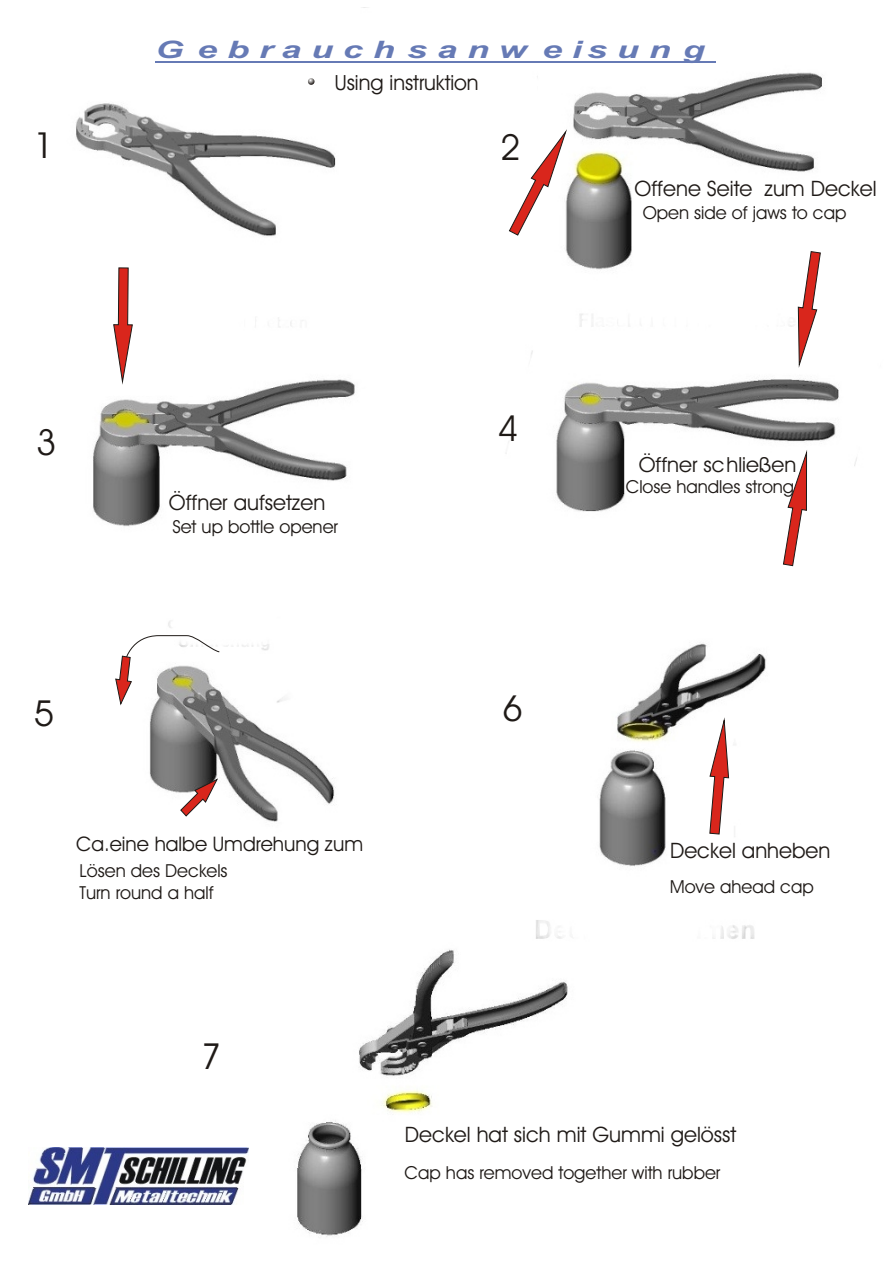
<style>
.page{position:relative;width:896px;height:1265px;background:#fff}
.page>*{position:absolute;margin:0;border:0;box-sizing:border-box;transform-origin:0 0}
.t1{font:36px "Avant Garde Bk BT";color:#1f1a17}
.t2{font:italic 700 24px "Arial";letter-spacing:.275em;color:#667ab5;scale:1.5 1}
.t3{font:21.3px "Avant Garde Bk BT";color:#1f1a17}
.t4{font:21px "Avant Garde Bk BT";color:#1f1a17}
.t5{font:20.85px "Avant Garde Bk BT";color:#1f1a17}
.t6{font:20.1px "Avant Garde Bk BT";color:#1f1a17}
.t7{font:18px/21.6px "Avant Garde Bk BT";color:#1f1a17}
</style>
<div class="page">
<img style="left:28px;top:61px;width:829px;height:1176px">
<hr style="left:155px;top:61px;width:560px;height:2px;background:#667ab5">
<svg style="left:113px;top:267px;width:20px;height:116px"></svg>
<svg style="left:509px;top:130px;width:57px;height:105px"></svg>
<svg style="left:798px;top:251px;width:22px;height:116px"></svg>
<svg style="left:783px;top:451px;width:23px;height:115px"></svg>
<svg style="left:709px;top:718px;width:20px;height:116px"></svg>
<svg style="left:180px;top:778px;width:38px;height:38px"></svg>
<svg style="left:115px;top:635px;width:105px;height:70px"></svg>
<svg style="left:308px;top:78px;width:7px;height:8px"></svg>
<img style="left:28px;top:1147px;width:220px;height:57px">
<h2 class="t2" style="left:155px;top:41px;width:368px">Gebrauchsanw eisung</h2>
<p class="t4" style="left:335px;top:74px;width:145px">Using instruktion</p>
<h1 class="t1" style="left:34px;top:130px;width:22px">1</h1>
<h1 class="t1" style="left:500px;top:133px;width:22px">2</h1>
<h1 class="t1" style="left:36px;top:427px;width:22px">3</h1>
<p class="t3" style="left:169px;top:494px;width:158px">Öffner aufsetzen</p>
<p class="t7" style="left:172px;top:518px;width:167px">Set up bottle opener</p>
<h1 class="t1" style="left:497px;top:413px;width:22px">4</h1>
<h1 class="t1" style="left:34px;top:698px;width:22px">5</h1>
<h1 class="t1" style="left:502px;top:694px;width:22px">6</h1>
<p class="t6" style="left:76px;top:836px;width:288px">Ca.eine halbe Umdrehung zum</p>
<p class="t7" style="left:79px;top:861px;width:150px">Lösen des Deckels<br>Turn round a half</p>
<h1 class="t1" style="left:201px;top:1042px;width:22px">7</h1>
<p class="t3" style="left:634px;top:180px;width:243px">Offene Seite zum Deckel</p>
<p class="t7" style="left:642px;top:203px;width:205px">Open side of jaws to cap</p>
<p class="t5" style="left:638px;top:456px;width:159px">Öffner schließen</p>
<p class="t7" style="left:625px;top:477px;width:170px">Close handles strong</p>
<p class="t3" style="left:670px;top:842px;width:162px">Deckel anheben</p>
<p class="t7" style="left:669px;top:878px;width:145px">Move ahead cap</p>
<p class="t3" style="left:405px;top:1126px;width:333px">Deckel hat sich mit Gummi gelösst</p>
<p class="t7" style="left:404px;top:1163px;width:317px">Cap has removed together with rubber</p>
</div>
